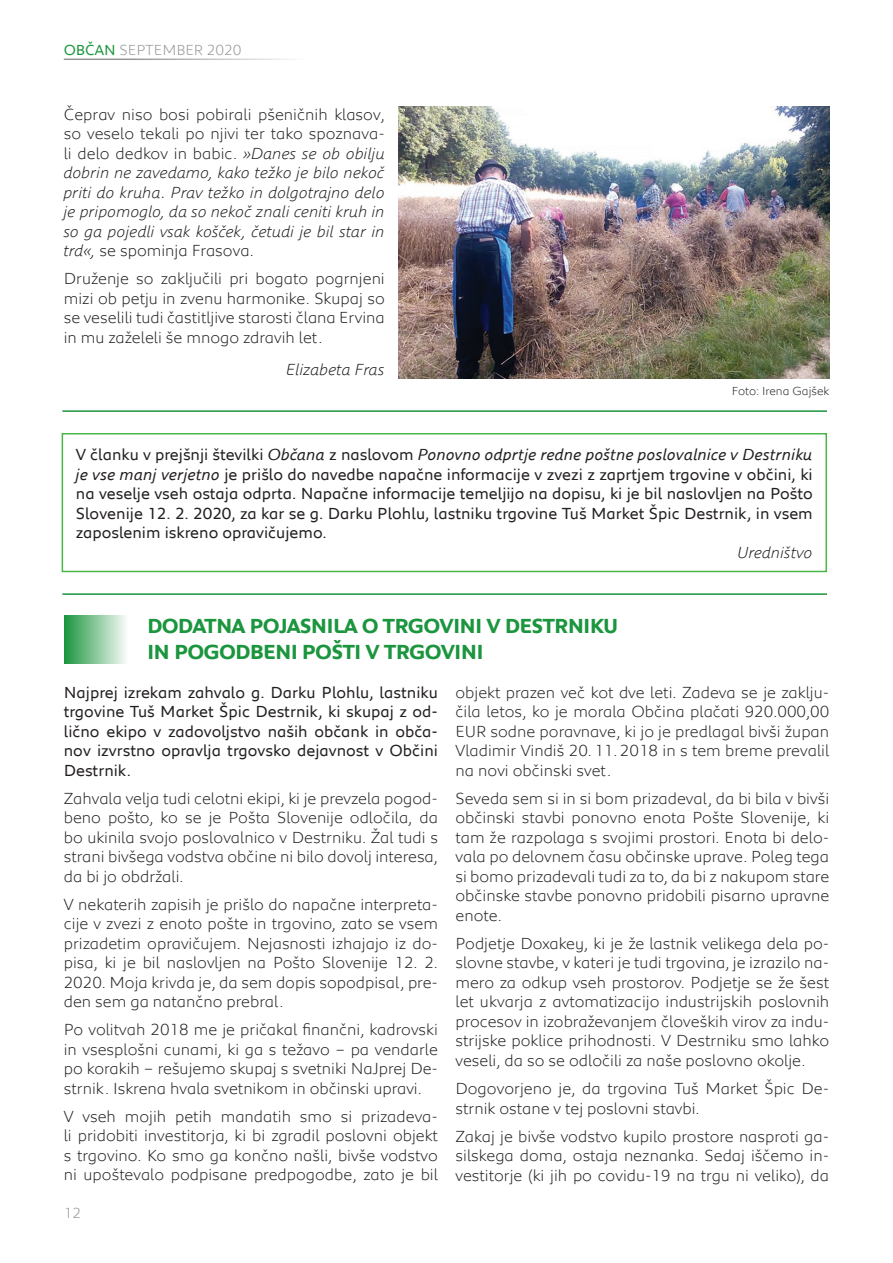
<style>
.page{position:relative;width:893px;height:1263px;background:#fff}
.page>*{position:absolute;margin:0;border:0;box-sizing:border-box;transform-origin:0 0}
.t1{font:700 21px/25.2px "Peugeot";letter-spacing:-.04em;color:#1b953e}
.t2{font:300 16.5px/19.5px "Peugeot";color:#231f20;text-align:justify}
.t3{font:16.5px/19.5px "Peugeot";color:#231f20;text-align:justify}
.t4{font:italic 300 16.5px/19.5px "Peugeot";color:#231f20;text-align:justify}
.t5{font:300 15px "Peugeot";color:#939598}
.t6{font:300 12px "Peugeot";color:#231f20}
.s1{font-weight:400;color:#1b953e}
.s2{font-style:normal}
.s3{font-style:italic}
</style>
<div class="page">
<hr style="left:64px;top:59px;width:242px;height:1px;background:#939598">
<img style="left:398px;top:106px;width:431px;height:272px">
<hr style="left:62px;top:410px;width:765px;height:2px;background:#1b953e">
<div style="left:62px;top:433px;width:765px;height:139px;border:2px solid #49b748"></div>
<hr style="left:62px;top:593px;width:765px;height:2px;background:#1b953e">
<div style="left:64px;top:615px;width:64px;height:48px;background:linear-gradient(to right,#1b943e,#f7fbf8)"></div>
<p class="t5" style="left:64px;top:39px;width:179px"><span class="s1">OBČAN</span> SEPTEMBER 2020</p>
<p class="t4" style="left:64px;top:103px;width:323px"><span class="s2">Čeprav niso bosi pobirali pšeničnih klasov, so veselo tekali po njivi ter tako spoznava&shy;li delo dedkov in babic.</span> »Danes se ob obilju dobrin ne zavedamo, kako težko je bilo nekoč priti do kruha. Prav težko in dolgotrajno delo je pripomoglo, da so nekoč znali ceniti kruh in so ga pojedli vsak košček, četudi je bil star in trd«, <span class="s2">se spominja Frasova.</span></p>
<p class="t2" style="left:64px;top:268px;width:323px">Druženje so zaključili pri bogato pogrnjeni mizi ob petju in zvenu harmonike. Skupaj so se veselili tudi častitljive starosti člana Ervina in mu zaželeli še mnogo zdravih let.</p>
<p class="t4" style="left:286px;top:359px;width:100px">Elizabeta Fras</p>
<p class="t6" style="left:732px;top:382px;width:99px">Foto: Irena Gajšek</p>
<p class="t3" style="left:76px;top:444px;width:738px">V članku v prejšnji številki <span class="s3">Občana</span> z naslovom <span class="s3">Ponovno odprtje redne poštne poslovalnice v Destrniku je vse manj verjetno</span> je prišlo do navedbe napačne informacije v zvezi z zaprtjem trgovine v občini, ki na veselje vseh ostaja odprta. Napačne informacije temeljijo na dopisu, ki je bil naslovljen na Pošto Slovenije 12. 2. 2020, za kar se g. Darku Plohlu, lastniku trgovine Tuš Market Špic Destrnik, in vsem zaposlenim iskreno opravičujemo.</p>
<p class="t4" style="left:737px;top:542px;width:77px">Uredništvo</p>
<p class="t1" style="left:147px;top:613px;width:473px">DODATNA POJASNILA O TRGOVINI V DESTRNIKU<br>IN POGODBENI POŠTI V TRGOVINI</p>
<p class="t3" style="left:64px;top:681px;width:376px">Najprej izrekam zahvalo g. Darku Plohlu, lastniku trgovine Tuš Market Špic Destrnik, ki skupaj z od&shy;lično ekipo v zadovoljstvo naših občank in obča&shy;nov izvrstno opravlja trgovsko dejavnost v Občini Destrnik.</p>
<p class="t2" style="left:64px;top:787px;width:376px">Zahvala velja tudi celotni ekipi, ki je prevzela pogod&shy;beno pošto, ko se je Pošta Slovenije odločila, da bo ukinila svojo poslovalnico v Destrniku. Žal tudi s strani bivšega vodstva občine ni bilo dovolj interesa, da bi jo obdržali.</p>
<p class="t2" style="left:64px;top:893px;width:376px">V nekaterih zapisih je prišlo do napačne interpreta&shy;cije v zvezi z enoto pošte in trgovino, zato se vsem prizadetim opravičujem. Nejasnosti izhajajo iz do&shy;pisa, ki je bil naslovljen na Pošto Slovenije 12. 2.<br>2020. Moja krivda je, da sem dopis sopodpisal, pre&shy;den sem ga natančno prebral.</p>
<p class="t2" style="left:64px;top:1019px;width:376px">Po volitvah 2018 me je pričakal finančni, kadrovski in vsesplošni cunami, ki ga s težavo – pa vendarle po korakih – rešujemo skupaj s svetniki NaJprej De&shy;strnik. Iskrena hvala svetnikom in občinski upravi.</p>
<p class="t2" style="left:64px;top:1105px;width:376px">V vseh mojih petih mandatih smo si prizadeva&shy;li pridobiti investitorja, ki bi zgradil poslovni objekt s trgovino. Ko smo ga končno našli, bivše vodstvo ni upoštevalo podpisane predpogodbe, zato je bil</p>
<p class="t2" style="left:455px;top:681px;width:375px">objekt prazen več kot dve leti. Zadeva se je zaklju&shy;čila letos, ko je morala Občina plačati 920.000,00<br>EUR sodne poravnave, ki jo je predlagal bivši župan Vladimir Vindiš 20. 11. 2018 in s tem breme prevalil na novi občinski svet.</p>
<p class="t2" style="left:455px;top:787px;width:375px">Seveda sem si in si bom prizadeval, da bi bila v bivši občinski stavbi ponovno enota Pošte Slovenije, ki tam že razpolaga s svojimi prostori. Enota bi delo&shy;vala po delovnem času občinske uprave. Poleg tega si bomo prizadevali tudi za to, da bi z nakupom stare občinske stavbe ponovno pridobili pisarno upravne enote.</p>
<p class="t2" style="left:455px;top:932px;width:375px">Podjetje Doxakey, ki je že lastnik velikega dela po&shy;slovne stavbe, v kateri je tudi trgovina, je izrazilo na&shy;mero za odkup vseh prostorov. Podjetje se že šest let ukvarja z avtomatizacijo industrijskih poslovnih procesov in izobraževanjem človeških virov za indu&shy;strijske poklice prihodnosti. V Destrniku smo lahko veseli, da so se odločili za naše poslovno okolje.</p>
<p class="t2" style="left:455px;top:1077px;width:375px">Dogovorjeno je, da trgovina Tuš Market Špic De&shy;strnik ostane v tej poslovni stavbi.</p>
<p class="t2" style="left:455px;top:1125px;width:375px">Zakaj je bivše vodstvo kupilo prostore nasproti ga&shy;silskega doma, ostaja neznanka. Sedaj iščemo in&shy;vestitorje (ki jih po covidu-19 na trgu ni veliko), da</p>
<p class="t5" style="left:64px;top:1202px;width:19px">12</p>
</div>
